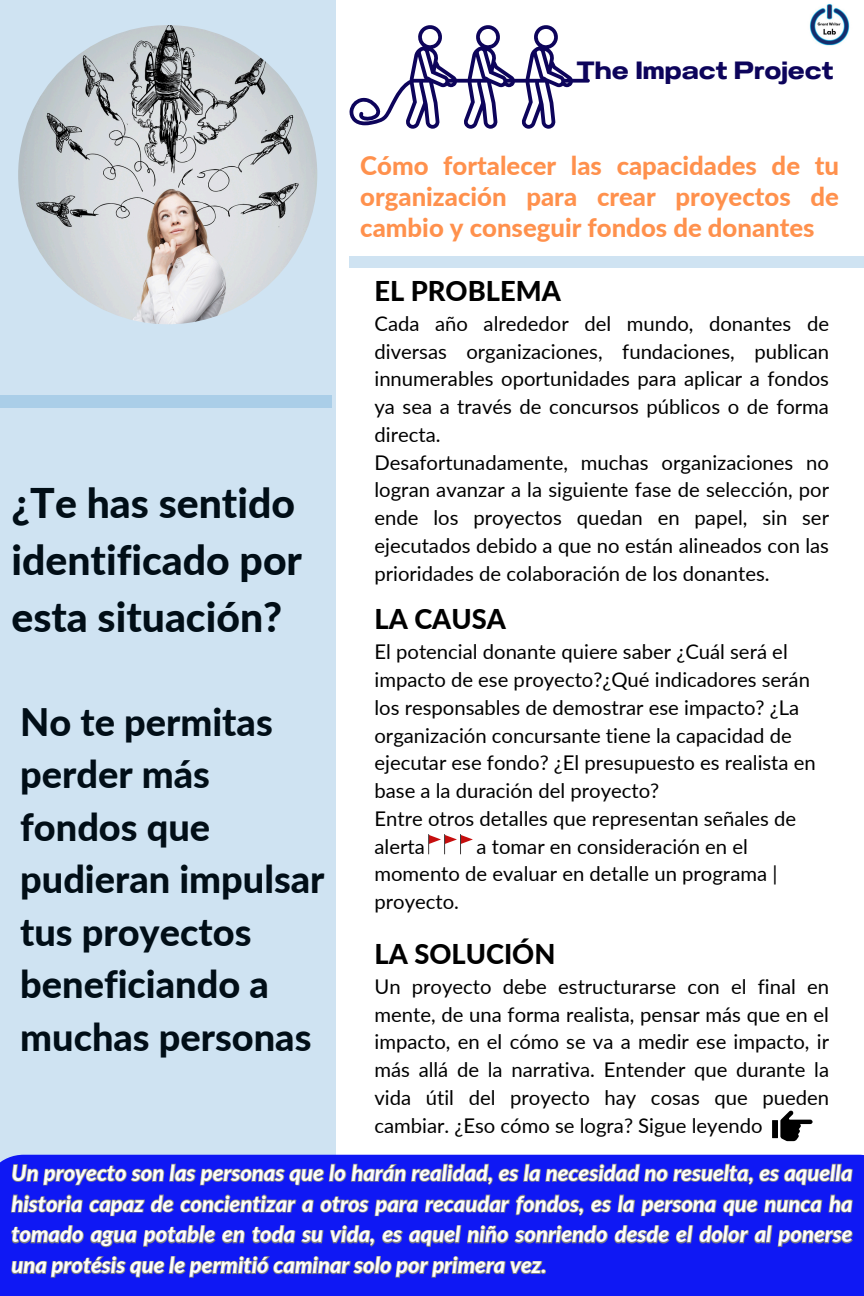
<style>
.page{position:relative;width:864px;height:1296px;background:#fff}
.page>*{position:absolute;margin:0;border:0;box-sizing:border-box;transform-origin:0 0}
.t1{font:800 40.9px/57px "Lato";color:#010e17}
.t2{font:800 37.9px/52.5px "Lato";color:#010e17}
.t3{font:800 27.3px "Lato";color:#000}
.t4{font:800 25.7px/30.8px "Lato";color:#ff914d;text-align:justify}
.t5{font:24.9px "Anantason Bold Wd 150";color:#0d045b}
.t6{font:italic 800 22px/30.8px "Lato";color:#fefefe;text-align:justify}
.t7{font:20.3px/27.8px "Lato";color:#000}
</style>
<div class="page">
<div style="left:0;top:0;width:335px;height:1296px;background:#cfe3f2"></div>
<div style="left:350px;top:257px;width:514px;height:11px;background:#cfe3f2"></div>
<div style="left:0;top:395px;width:331px;height:12px;background:#aacee8"></div>
<img style="left:18px;top:25px;width:299px;height:299px;border-radius:50%">
<img style="left:809px;top:3px;width:41px;height:43px">
<div style="left:0;top:1155px;width:864px;height:141px;background:#0f18f4"></div>
<svg style="left:428px;top:834px;width:45px;height:20px"></svg>
<svg style="left:772px;top:1110px;width:41px;height:31px"></svg>
<svg style="left:11px;top:1163px;width:842px;height:115px"></svg>
<svg style="left:350px;top:25px;width:240px;height:104px"></svg>
<p class="t5" style="left:577px;top:56px;width:258px">The Impact Project</p>
<p class="t1" style="left:11px;top:474px;width:292px">¿Te has sentido identificado por esta situación?</p>
<p class="t2" style="left:20px;top:695px;width:306px">No te permitas perder más fondos que pudieran impulsar tus proyectos beneficiando a muchas personas</p>
<p class="t4" style="left:360px;top:150px;width:480px">Cómo fortalecer las capacidades de tu organización para crear proyectos de cambio y conseguir fondos de donantes</p>
<h1 class="t3" style="left:374px;top:274px;width:188px">EL PROBLEMA</h1>
<p class="t7" style="left:374px;top:309px;width:456px;text-align:justify">Cada año alrededor del mundo, donantes de diversas organizaciones, fundaciones, publican innumerables oportunidades para aplicar a fondos ya sea a través de concursos públicos o de forma directa.</p>
<p class="t7" style="left:374px;top:448px;width:456px;text-align:justify">Desafortunadamente, muchas organizaciones no logran avanzar a la siguiente fase de selección, por ende los proyectos quedan en papel, sin ser ejecutados debido a que no están alineados con las prioridades de colaboración de los donantes.</p>
<h2 class="t3" style="left:374px;top:602px;width:133px">LA CAUSA</h2>
<h2 class="t7" style="left:374px;top:638px;width:437px">El potencial donante quiere saber ¿Cuál será el impacto de ese proyecto?¿Qué indicadores serán los responsables de demostrar ese impacto? ¿La organización concursante tiene la capacidad de</h2>
<p class="t7" style="left:374px;top:749px;width:443px">ejecutar ese fondo? ¿El presupuesto es realista en base a la duración del proyecto?<br>Entre otros detalles que representan señales de alerta</p>
<p class="t7" style="left:477px;top:832px;width:273px">a tomar en consideración en el</p>
<p class="t7" style="left:374px;top:860px;width:404px">momento de evaluar en detalle un programa | proyecto.</p>
<p class="t3" style="left:374px;top:937px;width:182px">LA SOLUCIÓN</p>
<p class="t7" style="left:374px;top:972px;width:456px">Un proyecto debe estructurarse con el final en mente, de una forma realista, pensar más que en el</p>
<p class="t7" style="left:374px;top:1028px;width:456px;text-align:justify">impacto, en el cómo se va a medir ese impacto, ir más allá de la narrativa. Entender que durante la vida útil del proyecto hay cosas que pueden cambiar. ¿Eso cómo se logra? Sigue leyendo</p>
<p class="t6" style="left:11px;top:1157px;width:843px">Un proyecto son las personas que lo harán realidad, es la necesidad no resuelta, es aquella historia capaz de concientizar a otros para recaudar fondos, es la persona que nunca ha tomado agua potable en toda su vida, es aquel niño sonriendo desde el dolor al ponerse una protésis que le permitió caminar solo por primera vez.</p>
</div>
